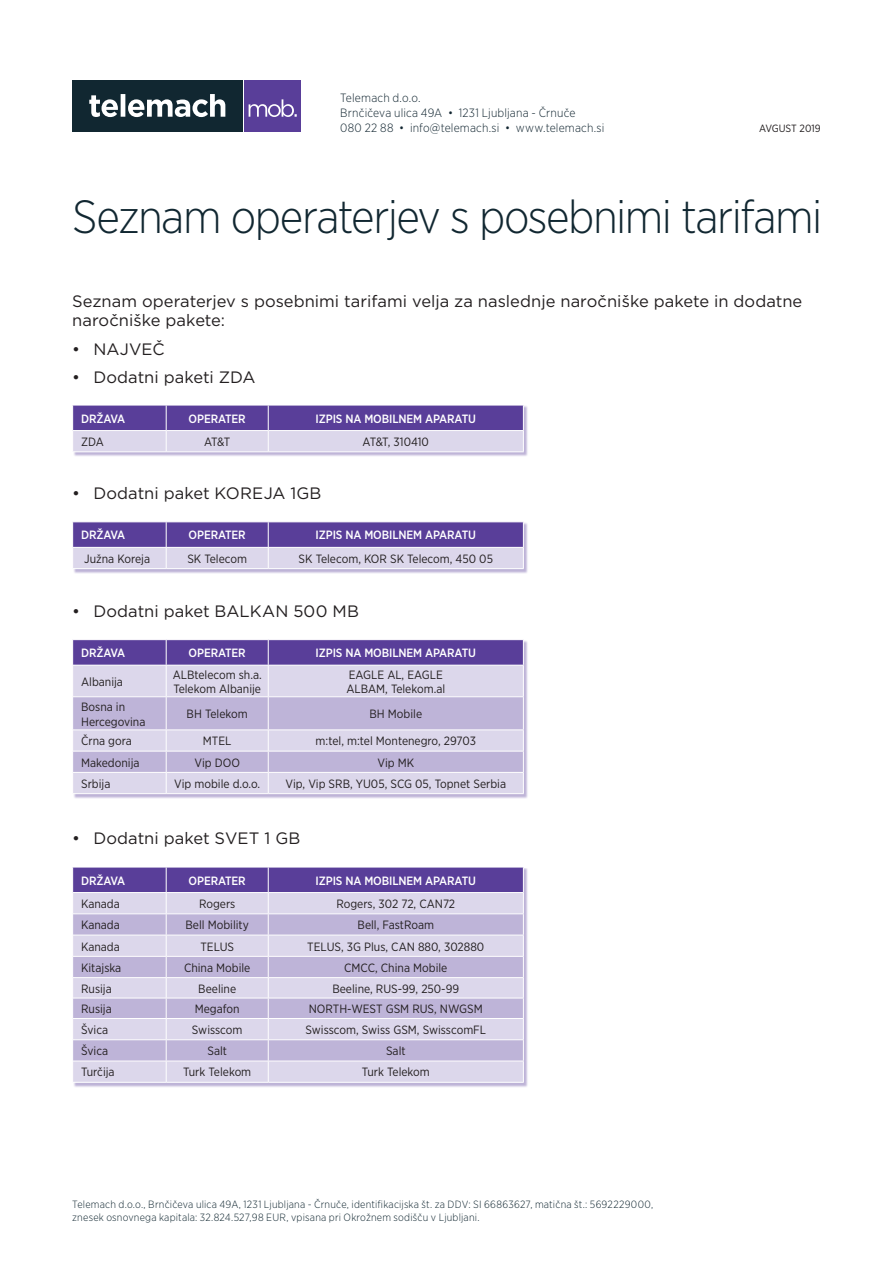
<style>
.page{position:relative;width:893px;height:1263px;background:#fff}
.page>*{position:absolute;margin:0;border:0;box-sizing:border-box;transform-origin:0 0}
.t1{font:300 46.5px "Gotham Narrow";letter-spacing:-.035em;color:#112731}
.t2{font:16.5px/19.8px "Gotham";letter-spacing:.005em;color:#231f20}
.t3{font:12px/13.5px "Gotham Narrow";color:#231f20}
.t4{font:500 12px "Gotham Narrow";letter-spacing:-.01em;color:#fff}
.t5{font:300 12px "Gotham Narrow";letter-spacing:.01em;color:#112530}
.t6{font:300 10.5px/13.5px "Gotham Narrow";letter-spacing:.02em;color:#112731}
.t7{font:10.5px "Gotham Narrow";letter-spacing:-.005em;color:#231f20}
</style>
<div class="page">
<div style="left:244px;top:81px;width:57px;height:51px;background:#593e99"></div>
<svg style="left:249px;top:99px;width:48px;height:18px"></svg>
<div style="left:72px;top:81px;width:170px;height:51px;background:#112731"></div>
<svg style="left:89px;top:94px;width:136px;height:23px"></svg>
<div style="left:73px;top:406px;width:456px;height:51px;background:#593e99;opacity:.4"></div>
<svg style="left:72px;top:405px;width:452px;height:47px;background:#9a8ac1"></svg>
<div style="left:73px;top:522px;width:456px;height:52px;background:#593e99;opacity:.4"></div>
<svg style="left:72px;top:522px;width:452px;height:47px;background:#9a8ac1"></svg>
<div style="left:73px;top:640px;width:456px;height:159px;background:#593e99;opacity:.4"></div>
<div style="left:73px;top:666px;width:450px;height:30px;background:#dcd7eb"></div>
<hr style="left:73px;top:665px;width:93px;height:1px;background:#fff">
<hr style="left:166px;top:665px;width:102px;height:1px;background:#fff">
<hr style="left:166px;top:665px;width:1px;height:31px;background:#fff">
<hr style="left:268px;top:665px;width:256px;height:1px;background:#fff">
<hr style="left:268px;top:665px;width:1px;height:31px;background:#fff">
<hr style="left:523px;top:665px;width:1px;height:31px;background:#fff">
<hr style="left:73px;top:696px;width:93px;height:1px;background:#fff">
<hr style="left:166px;top:696px;width:102px;height:1px;background:#fff">
<hr style="left:268px;top:696px;width:256px;height:1px;background:#fff">
<hr style="left:72px;top:793px;width:94px;height:1px;background:#fff">
<hr style="left:166px;top:793px;width:102px;height:1px;background:#fff">
<hr style="left:268px;top:793px;width:256px;height:1px;background:#fff">
<svg style="left:73px;top:640px;width:451px;height:25px;background:#5d439b"></svg>
<svg style="left:73px;top:697px;width:451px;height:96px;background:#cdc5e1"></svg>
<div style="left:73px;top:868px;width:456px;height:219px;background:#593e99;opacity:.4"></div>
<hr style="left:72px;top:1082px;width:94px;height:1px;background:#fff">
<hr style="left:166px;top:1082px;width:102px;height:1px;background:#fff">
<hr style="left:268px;top:1082px;width:256px;height:1px;background:#fff">
<svg style="left:72px;top:867px;width:452px;height:215px;background:#c4bbdb"></svg>
<p class="t5" style="left:340px;top:90px;width:82px">Telemach d.o.o.</p>
<p class="t5" style="left:340px;top:105px;width:237px">Brnčičeva ulica 49A • 1231 Ljubljana - Črnuče</p>
<p class="t5" style="left:340px;top:120px;width:266px">080 22 88 • info@telemach.si • www.telemach.si</p>
<p class="t7" style="left:759px;top:122px;width:63px">AVGUST 2019</p>
<p class="t1" style="left:72px;top:188px;width:751px">Seznam operaterjev s posebnimi tarifami</p>
<p class="t2" style="left:72px;top:290px;width:732px">Seznam operaterjev s posebnimi tarifami velja za naslednje naročniške pakete in dodatne naročniške pakete:</p>
<p class="t2" style="left:72px;top:339px;width:94px">• NAJVEČ</p>
<p class="t2" style="left:72px;top:367px;width:185px">• Dodatni paketi ZDA</p>
<p class="t4" style="left:81px;top:411px;width:46px">DRŽAVA</p>
<p class="t4" style="left:189px;top:411px;width:59px">OPERATER</p>
<p class="t4" style="left:316px;top:411px;width:162px">IZPIS NA MOBILNEM APARATU</p>
<p class="t3" style="left:81px;top:435px;width:24px">ZDA</p>
<p class="t3" style="left:204px;top:435px;width:28px">AT&amp;T</p>
<p class="t3" style="left:363px;top:435px;width:68px">AT&amp;T, 310410</p>
<p class="t2" style="left:72px;top:483px;width:251px">• Dodatni paket KOREJA 1GB</p>
<p class="t4" style="left:81px;top:528px;width:46px">DRŽAVA</p>
<p class="t4" style="left:189px;top:528px;width:59px">OPERATER</p>
<p class="t4" style="left:316px;top:528px;width:162px">IZPIS NA MOBILNEM APARATU</p>
<p class="t3" style="left:84px;top:552px;width:67px">Južna Koreja</p>
<p class="t3" style="left:187px;top:552px;width:61px">SK Telecom</p>
<p class="t3" style="left:299px;top:552px;width:196px">SK Telecom, KOR SK Telecom, 450 05</p>
<p class="t2" style="left:72px;top:601px;width:288px">• Dodatni paket BALKAN 500 MB</p>
<p class="t4" style="left:81px;top:645px;width:46px">DRŽAVA</p>
<p class="t4" style="left:189px;top:645px;width:59px">OPERATER</p>
<p class="t4" style="left:316px;top:645px;width:162px">IZPIS NA MOBILNEM APARATU</p>
<p class="t3" style="left:81px;top:674px;width:43px">Albanija</p>
<p class="t3" style="left:173px;top:668px;width:91px">ALBtelecom sh.a.<br>Telekom Albanije</p>
<p class="t3" style="left:346px;top:668px;width:100px">EAGLE AL, EAGLE<br>ALBAM, Telekom.al</p>
<p class="t3" style="left:81px;top:699px;width:66px;line-height:15px">Bosna in<br>Hercegovina</p>
<p class="t3" style="left:187px;top:707px;width:63px">BH Telekom</p>
<p class="t3" style="left:369px;top:707px;width:54px">BH Mobile</p>
<p class="t3" style="left:81px;top:734px;width:52px">Črna gora</p>
<p class="t3" style="left:203px;top:734px;width:30px">MTEL</p>
<p class="t3" style="left:316px;top:734px;width:162px">m:tel, m:tel Montenegro, 29703</p>
<p class="t3" style="left:81px;top:755px;width:60px">Makedonija</p>
<p class="t3" style="left:194px;top:755px;width:47px">Vip DOO</p>
<p class="t3" style="left:377px;top:755px;width:38px">Vip MK</p>
<p class="t3" style="left:81px;top:777px;width:31px">Srbija</p>
<p class="t3" style="left:174px;top:777px;width:88px">Vip mobile d.o.o.</p>
<p class="t3" style="left:286px;top:777px;width:222px">Vip, Vip SRB, YU05, SCG 05, Topnet Serbia</p>
<p class="t2" style="left:72px;top:828px;width:230px">• Dodatni paket SVET 1 GB</p>
<p class="t4" style="left:81px;top:873px;width:46px">DRŽAVA</p>
<p class="t4" style="left:189px;top:873px;width:59px">OPERATER</p>
<p class="t4" style="left:316px;top:873px;width:162px">IZPIS NA MOBILNEM APARATU</p>
<p class="t3" style="left:81px;top:897px;width:40px">Kanada</p>
<p class="t3" style="left:199px;top:897px;width:38px">Rogers</p>
<p class="t3" style="left:336px;top:897px;width:120px">Rogers, 302 72, CAN72</p>
<p class="t3" style="left:81px;top:918px;width:40px">Kanada</p>
<p class="t3" style="left:186px;top:918px;width:65px">Bell Mobility</p>
<p class="t3" style="left:358px;top:918px;width:78px">Bell, FastRoam</p>
<p class="t3" style="left:81px;top:939px;width:40px">Kanada</p>
<p class="t3" style="left:200px;top:939px;width:35px">TELUS</p>
<p class="t3" style="left:307px;top:939px;width:178px">TELUS, 3G Plus, CAN 880, 302880</p>
<p class="t3" style="left:81px;top:960px;width:42px">Kitajska</p>
<p class="t3" style="left:184px;top:960px;width:68px">China Mobile</p>
<p class="t3" style="left:344px;top:960px;width:105px">CMCC, China Mobile</p>
<p class="t3" style="left:81px;top:981px;width:32px">Rusija</p>
<p class="t3" style="left:198px;top:981px;width:39px">Beeline</p>
<p class="t3" style="left:332px;top:981px;width:128px">Beeline, RUS-99, 250-99</p>
<p class="t3" style="left:81px;top:1002px;width:32px">Rusija</p>
<p class="t3" style="left:195px;top:1002px;width:46px">Megafon</p>
<p class="t3" style="left:309px;top:1002px;width:176px">NORTH-WEST GSM RUS, NWGSM</p>
<p class="t3" style="left:81px;top:1023px;width:28px">Švica</p>
<p class="t3" style="left:192px;top:1023px;width:52px">Swisscom</p>
<p class="t3" style="left:305px;top:1023px;width:182px">Swisscom, Swiss GSM, SwisscomFL</p>
<p class="t3" style="left:81px;top:1044px;width:28px">Švica</p>
<p class="t3" style="left:207px;top:1044px;width:21px">Salt</p>
<p class="t3" style="left:386px;top:1044px;width:21px">Salt</p>
<p class="t3" style="left:81px;top:1065px;width:35px">Turčija</p>
<p class="t3" style="left:183px;top:1065px;width:70px">Turk Telekom</p>
<p class="t3" style="left:362px;top:1065px;width:70px">Turk Telekom</p>
<p class="t6" style="left:72px;top:1197px;width:582px">Telemach d.o.o., Brnčičeva ulica 49A, 1231 Ljubljana - Črnuče, identifikacijska št. za DDV: SI 66863627, matična št.: 5692229000, znesek osnovnega kapitala: 32.824.527,98 EUR, vpisana pri Okrožnem sodišču v Ljubljani.</p>
</div>
